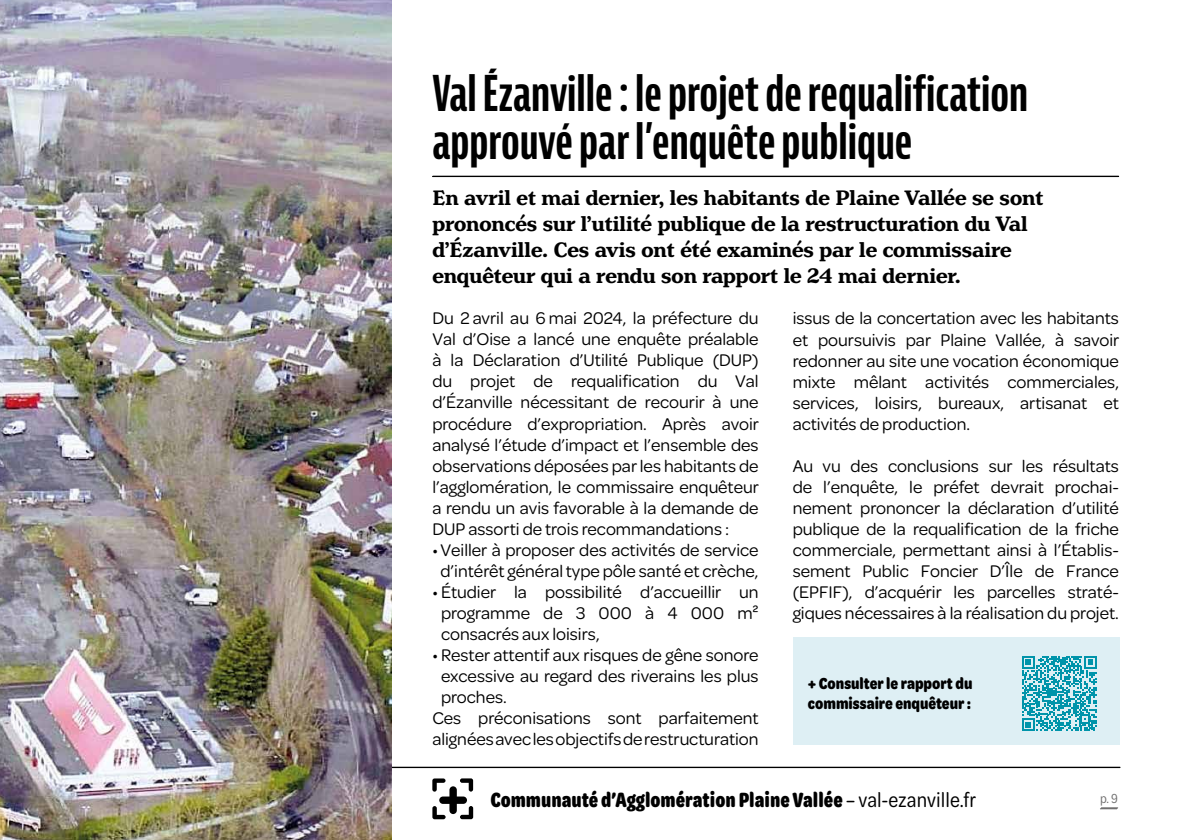
<style>
.page{position:relative;width:1191px;height:840px;background:#fff}
.page>*{position:absolute;margin:0;border:0;box-sizing:border-box;transform-origin:0 0}
.t1{font:700 extra-condensed 48px/48px "Bernina Sans";color:#000}
.t2{font:700 22px/26px "Henriette";color:#000}
.t3{font:700 22px "Omnes Narrow";color:#000}
.t4{font:18px/21px "Omnes";color:#000;text-align:justify}
.t5{font:700 17px/20.4px "Omnes Cond";color:#000}
.t6{font:14px "Omnes Narrow";color:#706f6f}
.s1{font-weight:400}
</style>
<div class="page">
<svg style="left:1100px;top:807px;width:18px;height:2px"></svg>
<svg style="left:391px;top:766px;width:729px;height:1px"></svg>
<svg style="left:432px;top:778px;width:41px;height:40px"></svg>
<img style="left:0;top:0;width:391px;height:839px">
<svg style="left:432px;top:175px;width:687px;height:2px"></svg>
<div style="left:792px;top:636px;width:327px;height:108px;background:#deeff4"></div>
<svg style="left:1022px;top:656px;width:74px;height:74px"></svg>
<h1 class="t1" style="left:432px;top:71px;width:597px">Val Ézanville : le projet de requalification approuvé par l’enquête publique</h1>
<p class="t2" style="left:432px;top:185px;width:612px">En avril et mai dernier, les habitants de Plaine Vallée se sont prononcés sur l’utilité publique de la restructuration du Val d’Ézanville. Ces avis ont été examinés par le commissaire enquêteur qui a rendu son rapport le 24 mai dernier.</p>
<p class="t4" style="left:432px;top:306px;width:328px">Du 2 avril au 6 mai 2024, la préfecture du Val d’Oise a lancé une enquête préalable à la Déclaration d’Utilité Publique (DUP) du projet de requalification du Val d’Ézanville nécessitant de recourir à une procédure d’expropriation. Après avoir analysé l’étude d’impact et l’ensemble des observations déposées par les habitants de l’agglomération, le commissaire enquêteur a rendu un avis favorable à la demande de DUP assorti de trois recommandations :</p>
<p class="t4" style="left:432px;top:538px;width:328px;text-align:center">• Veiller à proposer des activités de service d’intérêt général type pôle santé et crèche,</p>
<p class="t4" style="left:441px;top:580px;width:319px;text-indent:-9px">• Étudier la possibilité d’accueillir un programme de 3 000 à 4 000 m² consacrés aux loisirs,</p>
<p class="t4" style="left:432px;top:643px;width:328px">• Rester attentif aux risques de gêne sonore</p>
<p class="t4" style="left:441px;top:664px;width:319px">excessive au regard des riverains les plus</p>
<p class="t4" style="left:441px;top:685px;width:67px">proches.</p>
<p class="t4" style="left:432px;top:706px;width:328px">Ces préconisations sont parfaitement</p>
<p class="t4" style="left:432px;top:727px;width:328px">alignées avec les objectifs de restructuration</p>
<p class="t4" style="left:792px;top:307px;width:328px">issus de la concertation avec les habitants et poursuivis par Plaine Vallée, à savoir redonner au site une vocation économique mixte mêlant activités commerciales, services, loisirs, bureaux, artisanat et activités de production.</p>
<p class="t4" style="left:792px;top:454px;width:328px">Au vu des conclusions sur les résultats de l’enquête, le préfet devrait prochai&shy;nement prononcer la déclaration d’utilité publique de la requalification de la friche commerciale, permettant ainsi à l’Établis&shy;sement Public Foncier D’Île de France (EPFIF), d’acquérir les parcelles straté&shy;giques nécessaires à la réalisation du projet.</p>
<p class="t5" style="left:808px;top:671px;width:166px">+ Consulter le rapport du commissaire enquêteur :</p>
<p class="t3" style="left:490px;top:784px;width:487px">Communauté d’Agglomération Plaine Vallée <span class="s1">– val-ezanville.fr</span></p>
<p class="t6" style="left:1100px;top:789px;width:19px">p. 9</p>
</div>
